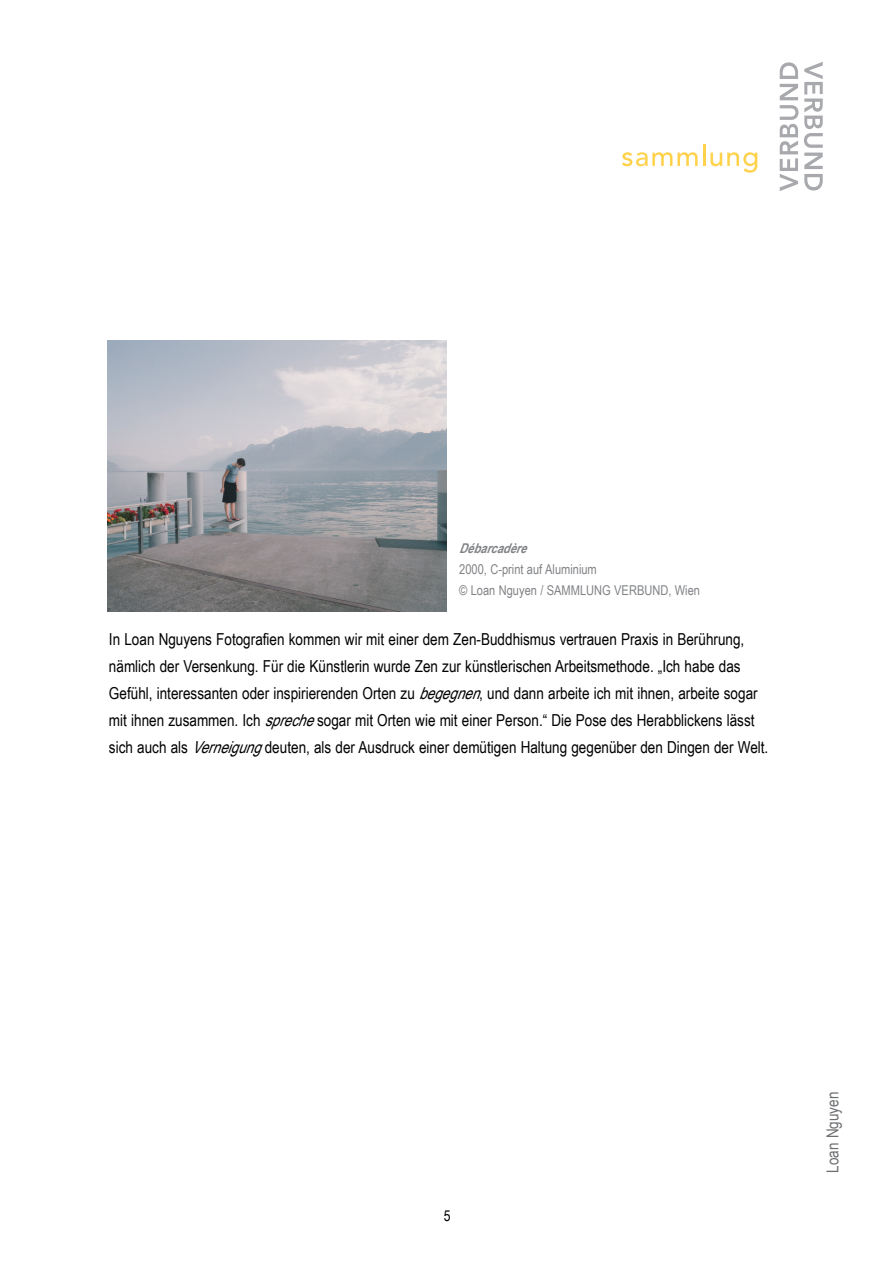
<style>
.page{position:relative;width:893px;height:1263px;background:#fff}
.page>*{position:absolute;margin:0;border:0;box-sizing:border-box;transform-origin:0 0}
.t1{font:16.5px/27px "Arial Narrow";color:#000}
.t2{font:16.5px "Arial Narrow";color:#6d6f71}
.t3{font:15px "Arial Narrow";color:#000}
.t4{font:13.5px/21px "Arial Narrow";color:#808285}
.t5{font:italic 700 13.5px "Arial Narrow";color:#808285}
.s1{font-style:italic}
</style>
<div class="page">
<svg style="left:779px;top:62px;width:43px;height:129px"></svg>
<svg style="left:622px;top:152px;width:75px;height:14px"></svg>
<hr style="left:702px;top:145px;width:3px;height:21px;background:#fed24c">
<svg style="left:710px;top:152px;width:47px;height:21px"></svg>
<img style="left:107px;top:340px;width:339px;height:271px">
<p class="t5" style="left:459px;top:543px;width:73px">Débarcadère</p>
<p class="t4" style="left:459px;top:560px;width:242px">2000, C-print auf Aluminium<br>© Loan Nguyen / SAMMLUNG VERBUND, Wien</p>
<p class="t1" style="left:109px;top:627px;width:661px">In Loan Nguyens Fotografien kommen wir mit einer dem Zen-Buddhismus vertrauen Praxis in Berührung, nämlich der Versenkung. Für die Künstlerin wurde Zen zur künstlerischen Arbeitsmethode. „Ich habe das Gefühl, interessanten oder inspirierenden Orten zu <span class="s1">begegnen</span>, und dann arbeite ich mit ihnen, arbeite sogar mit ihnen zusammen. Ich <span class="s1">spreche</span>sogar mit Orten wie mit einer Person.“ Die Pose des Herabblickens lässt sich auch als <span class="s1">Verneigung</span>deuten, als der Ausdruck einer demütigen Haltung gegenüber den Dingen der Welt.</p>
<p class="t3" style="left:444px;top:1210px;width:8px">5</p>
<p class="t2" style="left:826px;top:1173px;width:82px;rotate:-90deg">Loan Nguyen</p>
</div>
